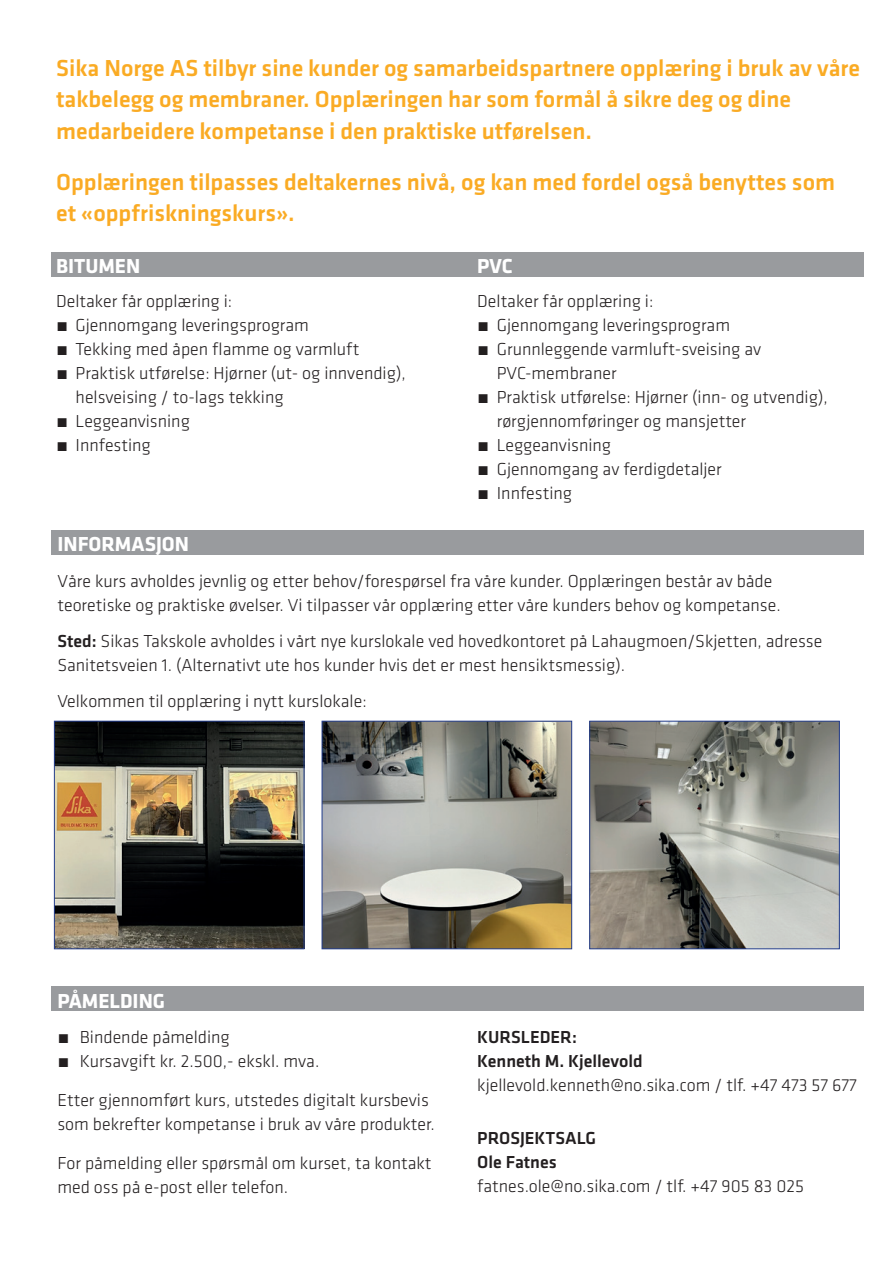
<style>
.page{position:relative;width:893px;height:1263px;background:#fff}
.page>*{position:absolute;margin:0;border:0;box-sizing:border-box;transform-origin:0 0}
.t1{font:500 24px/31.5px "Klavika";color:#faab24}
.t2{font:700 21px "Klavika";color:#fff}
.t3{font:300 18px/24px "Klavika";color:#231f20}
.t4{font:500 18px/24px "Klavika";color:#231f20}
.s1{font-weight:500}
</style>
<div class="page">
<div style="left:51px;top:252px;width:812px;height:24px;background:#999b9e"></div>
<div style="left:52px;top:530px;width:812px;height:25px;background:#999b9e"></div>
<div style="left:52px;top:986px;width:812px;height:25px;background:#999b9e"></div>
<img style="left:56px;top:723px;width:246px;height:224px">
<div style="left:54px;top:721px;width:250px;height:228px;border:1px solid #253f8e"></div>
<img style="left:324px;top:723px;width:246px;height:224px">
<div style="left:322px;top:721px;width:250px;height:228px;border:1px solid #253f8e"></div>
<img style="left:591px;top:723px;width:247px;height:224px">
<div style="left:589px;top:721px;width:251px;height:228px;border:1px solid #253f8e"></div>
<h1 class="t1" style="left:56px;top:51px;width:805px">Sika Norge AS tilbyr sine kunder og samarbeidspartnere opplæring i bruk av våre takbelegg og membraner. Opplæringen har som formål å sikre deg og dine medarbeidere kompetanse i den praktiske utførelsen.</h1>
<h1 class="t1" style="left:56px;top:165px;width:780px">Opplæringen tilpasses deltakernes nivå, og kan med fordel også benyttes som et «oppfriskningskurs».</h1>
<p class="t2" style="left:56px;top:250px;width:86px">BITUMEN</p>
<p class="t3" style="left:56px;top:289px;width:178px">Deltaker får opplæring i:</p>
<p class="t3" style="left:56px;top:313px;width:254px">• Gjennomgang leveringsprogram</p>
<p class="t3" style="left:56px;top:337px;width:305px">• Tekking med åpen flamme og varmluft</p>
<p class="t3" style="left:76px;top:361px;width:332px;text-indent:-19px">• Praktisk utførelse: Hjørner (ut- og innvendig), helsveising / to-lags tekking</p>
<p class="t3" style="left:56px;top:409px;width:135px">• Leggeanvisning</p>
<p class="t3" style="left:56px;top:433px;width:96px">• Innfesting</p>
<p class="t2" style="left:477px;top:250px;width:37px">PVC</p>
<p class="t3" style="left:477px;top:289px;width:178px">Deltaker får opplæring i:</p>
<p class="t3" style="left:477px;top:313px;width:254px">• Gjennomgang leveringsprogram</p>
<p class="t3" style="left:497px;top:337px;width:266px;text-indent:-19px">• Grunnleggende varmluft-sveising av<br>PVC-membraner</p>
<p class="t3" style="left:497px;top:385px;width:332px;text-indent:-19px">• Praktisk utførelse: Hjørner (inn- og utvendig), rørgjennomføringer og mansjetter</p>
<p class="t3" style="left:477px;top:433px;width:135px">• Leggeanvisning</p>
<p class="t3" style="left:477px;top:457px;width:246px">• Gjennomgang av ferdigdetaljer</p>
<p class="t3" style="left:477px;top:481px;width:96px">• Innfesting</p>
<p class="t2" style="left:57px;top:528px;width:133px">INFORMASJON</p>
<p class="t3" style="left:57px;top:568px;width:725px">Våre kurs avholdes jevnlig og etter behov/forespørsel fra våre kunder. Opplæringen består av både teoretiske og praktiske øvelser. Vi tilpasser vår opplæring etter våre kunders behov og kompetanse.</p>
<p class="t3" style="left:57px;top:628px;width:766px"><span class="s1">Sted:</span> Sikas Takskole avholdes i vårt nye kurslokale ved hovedkontoret på Lahaugmoen/Skjetten, adresse<br>Sanitetsveien 1. (Alternativt ute hos kunder hvis det er mest hensiktsmessig).</p>
<p class="t3" style="left:57px;top:688px;width:311px">Velkommen til opplæring i nytt kurslokale:</p>
<p class="t2" style="left:57px;top:985px;width:109px">PÅMELDING</p>
<p class="t3" style="left:57px;top:1025px;width:174px">• Bindende påmelding</p>
<p class="t3" style="left:57px;top:1042px;width:373px;line-height:39px">• Kursavgift kr. 2.500,- ekskl. mva.<br>Etter gjennomført kurs, utstedes digitalt kursbevis</p>
<p class="t3" style="left:57px;top:1105px;width:379px;line-height:39px">som bekrefter kompetanse i bruk av våre produkter.<br>For påmelding eller spørsmål om kurset, ta kontakt</p>
<p class="t3" style="left:57px;top:1175px;width:232px">med oss på e-post eller telefon.</p>
<p class="t4" style="left:477px;top:1025px;width:167px">KURSLEDER:<br>Kenneth M. Kjellevold</p>
<p class="t3" style="left:477px;top:1073px;width:381px">kjellevold.kenneth@no.sika.com / tlf. +47 473 57 677</p>
<p class="t4" style="left:477px;top:1125px;width:120px">PROSJEKTSALG<br>Ole Fatnes</p>
<p class="t3" style="left:477px;top:1174px;width:328px">fatnes.ole@no.sika.com / tlf. +47 905 83 025</p>
</div>
